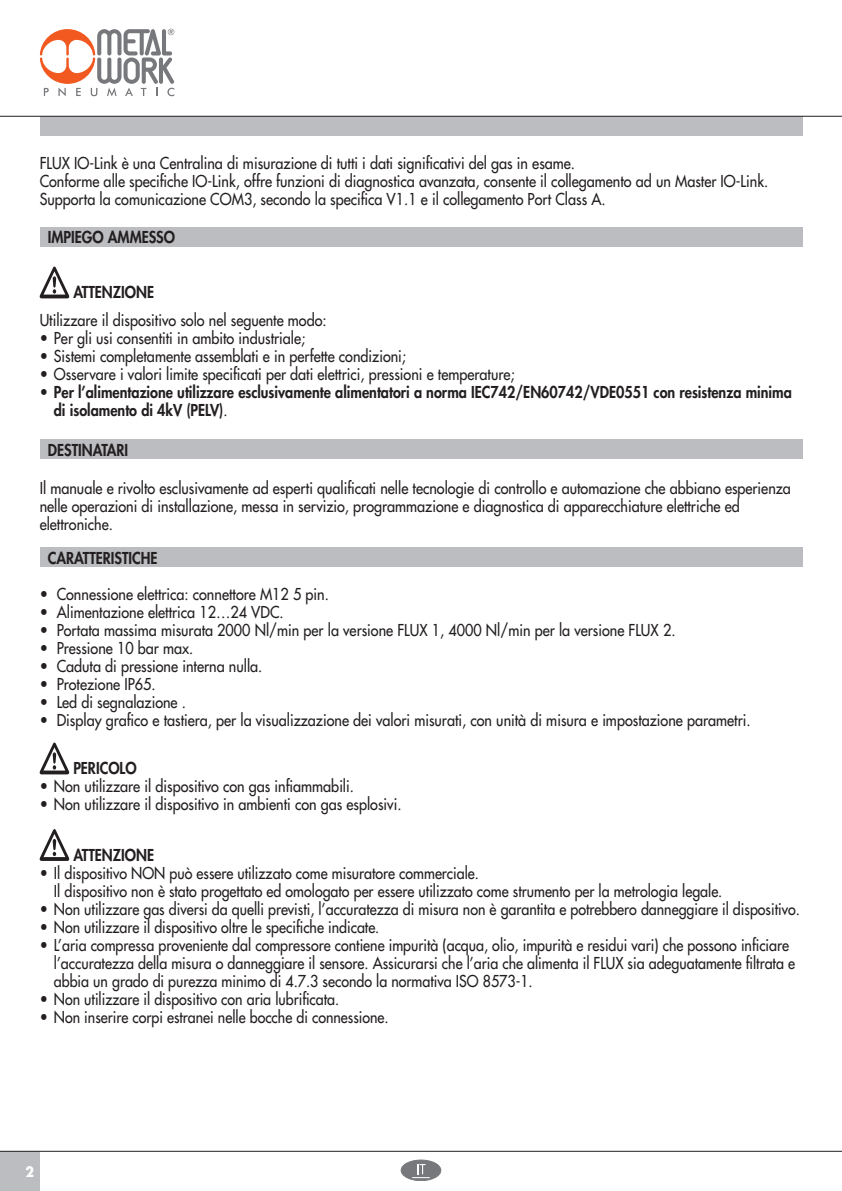
<style>
.page{position:relative;width:842px;height:1191px;background:#fff}
.page>*{position:absolute;margin:0;border:0;box-sizing:border-box;transform-origin:0 0}
.t1{font:500 16px/18px "Futura Std";color:#231f20;scale:.9 1}
.t2{font:500 16px/18px "Futura Std";color:#231f20;scale:.89 1}
.t3{font:800 16px/18px "Futura Std";color:#231f20;scale:.9 1}
.t4{font:700 14px "Futura Std";color:#fff;scale:.9 1}
.s1{font-weight:500}
</style>
<div class="page">
<div style="left:0;top:1151px;width:40px;height:40px;background:#bcbdc0"></div>
<svg style="left:40px;top:29px;width:134px;height:67px"></svg>
<div style="left:40px;top:116px;width:762px;height:20px;background:#bcbdc0"></div>
<hr style="left:0;top:1151px;width:842px;height:1px;background:#231f20">
<div style="left:401px;top:1160px;width:40px;height:20px;background:#76787b;border-radius:50%"></div>
<div style="left:401px;top:1159px;width:40px;height:21px;border:1px solid #76787b;border-radius:50%"></div>
<svg style="left:412px;top:1164px;width:18px;height:14px"></svg>
<hr style="left:0;top:116px;width:842px;height:1px;background:#231f20">
<svg style="left:40px;top:266px;width:29px;height:32px"></svg>
<svg style="left:40px;top:742px;width:29px;height:32px"></svg>
<svg style="left:40px;top:829px;width:29px;height:32px"></svg>
<div style="left:40px;top:227px;width:762px;height:20px;background:#bcbdc0"></div>
<div style="left:40px;top:439px;width:762px;height:20px;background:#bcbdc0"></div>
<div style="left:40px;top:547px;width:762px;height:20px;background:#bcbdc0"></div>
<p class="t1" style="left:40px;top:154px;width:811px">FLUX IO-Link è una Centralina di misurazione di tutti i dati significativi del gas in esame.<br>Conforme alle specifiche IO-Link, offre funzioni di diagnostica avanzata, consente il collegamento ad un Master IO-Link.<br>Supporta la comunicazione COM3, secondo la specifica V1.1 e il collegamento Port Class A.</p>
<p class="t3" style="left:48px;top:228px;width:143px">IMPIEGO AMMESSO</p>
<p class="t3" style="left:73px;top:283px;width:91px">ATTENZIONE</p>
<p class="t1" style="left:40px;top:311px;width:320px">Utilizzare il dispositivo solo nel seguente modo:</p>
<p class="t1" style="left:40px;top:329px;width:297px">• Per gli usi consentiti in ambito industriale;</p>
<p class="t1" style="left:40px;top:347px;width:409px">• Sistemi completamente assemblati e in perfette condizioni;</p>
<p class="t1" style="left:40px;top:365px;width:529px">• Osservare i valori limite specificati per dati elettrici, pressioni e temperature;</p>
<p class="t3" style="left:54px;top:383px;width:822px;text-indent:-14px">• Per l’alimentazione utilizzare esclusivamente alimentatori a norma IEC742/EN60742/VDE0551 con resistenza minima di isolamento di 4kV (PELV)<span class="s1">.</span></p>
<p class="t3" style="left:48px;top:441px;width:91px">DESTINATARI</p>
<p class="t1" style="left:40px;top:479px;width:836px">Il manuale e rivolto esclusivamente ad esperti qualificati nelle tecnologie di controllo e automazione che abbiano esperienza nelle operazioni di installazione, messa in servizio, programmazione e diagnostica di apparecchiature elettriche ed elettroniche.</p>
<p class="t3" style="left:48px;top:549px;width:124px">CARATTERISTICHE</p>
<p class="t1" style="left:40px;top:585px;width:323px">• Connessione elettrica: connettore M12 5 pin.</p>
<p class="t1" style="left:40px;top:603px;width:273px">• Alimentazione elettrica 12…24 VDC.</p>
<p class="t1" style="left:40px;top:621px;width:708px">• Portata massima misurata 2000 Nl/min per la versione FLUX 1, 4000 Nl/min per la versione FLUX 2.</p>
<p class="t1" style="left:40px;top:639px;width:172px">• Pressione 10 bar max.</p>
<p class="t1" style="left:40px;top:657px;width:249px">• Caduta di pressione interna nulla.</p>
<p class="t1" style="left:40px;top:675px;width:130px">• Protezione IP65.</p>
<p class="t1" style="left:40px;top:693px;width:164px">• Led di segnalazione .</p>
<p class="t1" style="left:40px;top:711px;width:791px">• Display grafico e tastiera, per la visualizzazione dei valori misurati, con unità di misura e impostazione parametri.</p>
<p class="t3" style="left:73px;top:759px;width:72px">PERICOLO</p>
<p class="t1" style="left:40px;top:777px;width:351px">• Non utilizzare il dispositivo con gas infiammabili.</p>
<p class="t1" style="left:40px;top:795px;width:403px">• Non utilizzare il dispositivo in ambienti con gas esplosivi.</p>
<p class="t3" style="left:73px;top:846px;width:91px">ATTENZIONE</p>
<p class="t2" style="left:54px;top:864px;width:753px;text-indent:-14px">• Il dispositivo NON può essere utilizzato come misuratore commerciale.<br>Il dispositivo non è stato progettato ed omologato per essere utilizzato come strumento per la metrologia legale.</p>
<p class="t2" style="left:40px;top:900px;width:856px">• Non utilizzare gas diversi da quelli previsti, l’accuratezza di misura non è garantita e potrebbero danneggiare il dispositivo.</p>
<p class="t2" style="left:40px;top:918px;width:383px">• Non utilizzare il dispositivo oltre le specifiche indicate.</p>
<p class="t2" style="left:54px;top:936px;width:834px;text-indent:-14px">• L’aria compressa proveniente dal compressore contiene impurità (acqua, olio, impurità e residui vari) che possono inficiare l’accuratezza della misura o danneggiare il sensore. Assicurarsi che l’aria che alimenta il FLUX sia adeguatamente filtrata e abbia un grado di purezza minimo di 4.7.3 secondo la normativa ISO 8573-1.</p>
<p class="t2" style="left:40px;top:990px;width:338px">• Non utilizzare il dispositivo con aria lubrificata.</p>
<p class="t2" style="left:40px;top:1008px;width:394px">• Non inserire corpi estranei nelle bocche di connessione.</p>
<p class="t4" style="left:25px;top:1162px;width:11px">2</p>
</div>
